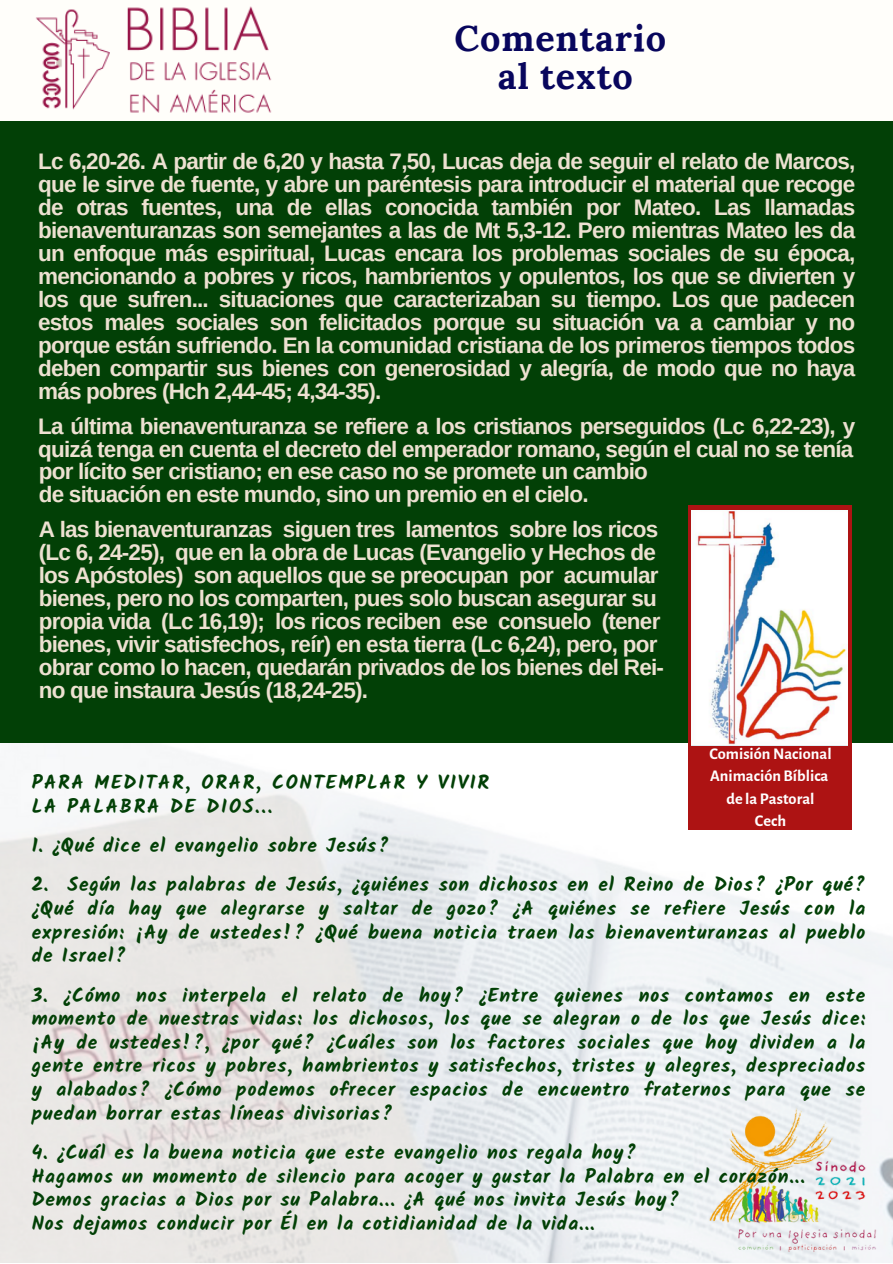
<style>
.page{position:relative;width:893px;height:1264px;background:#fff}
.page>*{position:absolute;margin:0;border:0;box-sizing:border-box;transform-origin:0 0}
.t1{font:700 36px "Lora";letter-spacing:.025em;color:#08065d}
.t2{font:700 22.5px/23px "Arimo";letter-spacing:-.035em;color:#ede1d1;text-align:justify}
.t3{font:700 19.5px/23.5px "Kalam";letter-spacing:.045em;color:#024006;text-align:justify}
.t4{font:700 19.5px "Kalam";letter-spacing:.085em;color:#024006}
.t5{font:700 16.35px "Alegreya Sans";color:#fff}
</style>
<div class="page">
<div style="left:0;top:0;width:892px;height:1262px;background:#fffefa"></div>
<img style="left:0;top:743px;width:892px;height:519px">
<div style="left:0;top:121px;width:892px;height:622px;background:#024006"></div>
<img style="left:36px;top:6px;width:236px;height:107px">
<img style="left:709px;top:1100px;width:183px;height:161px">
<div style="left:688px;top:743px;width:163px;height:87px;background:#ad1313"></div>
<div style="left:688px;top:505px;width:163px;height:240px;background:#ad1313"></div>
<img style="left:691px;top:510px;width:156px;height:235px">
<p class="t1" style="left:454px;top:15px;width:213px">Comentario</p>
<p class="t1" style="left:498px;top:53px;width:136px">al texto</p>
<p class="t2" style="left:38px;top:150px;width:818px">Lc 6,20-26. A partir de 6,20 y hasta 7,50, Lucas deja de seguir el relato de Marcos, que le sirve de fuente, y abre un paréntesis para introducir el material que recoge de otras fuentes, una de ellas conocida también por Mateo. Las llamadas bienaventuranzas son semejantes a las de Mt 5,3-12. Pero mientras Mateo les da un enfoque más espiritual, Lucas encara los problemas sociales de su época, mencionando a pobres y ricos, hambrientos y opulentos, los que se divierten y los que sufren... situaciones que caracterizaban su tiempo. Los que padecen estos males sociales son felicitados porque su situación va a cambiar y no porque están sufriendo. En la comunidad cristiana de los primeros tiempos todos deben compartir sus bienes con generosidad y alegría, de modo que no haya más pobres (Hch 2,44-45; 4,34-35).</p>
<p class="t2" style="left:38px;top:415px;width:818px">La última bienaventuranza se refiere a los cristianos perseguidos (Lc 6,22-23), y quizá tenga en cuenta el decreto del emperador romano, según el cual no se tenía</p>
<p class="t2" style="left:39px;top:459px;width:610px">por lícito ser cristiano; en ese caso no se promete un cambio</p>
<p class="t2" style="left:39px;top:482px;width:551px">de situación en este mundo, sino un premio en el cielo.</p>
<p class="t2" style="left:39px;top:517px;width:621px">A las bienaventuranzas siguen tres lamentos sobre los ricos</p>
<p class="t2" style="left:39px;top:540px;width:618px">(Lc 6, 24-25), que en la obra de Lucas (Evangelio y Hechos de</p>
<p class="t2" style="left:39px;top:563px;width:621px">los Apóstoles) son aquellos que se preocupan por acumular</p>
<p class="t2" style="left:39px;top:586px;width:619px">bienes, pero no los comparten, pues solo buscan asegurar su</p>
<p class="t2" style="left:39px;top:609px;width:623px">propia vida (Lc 16,19); los ricos reciben ese consuelo (tener</p>
<p class="t2" style="left:39px;top:632px;width:620px">bienes, vivir satisfechos, reír) en esta tierra (Lc 6,24), pero, por</p>
<p class="t2" style="left:39px;top:655px;width:626px">obrar como lo hacen, quedarán privados de los bienes del Rei-</p>
<p class="t2" style="left:39px;top:678px;width:331px">no que instaura Jesús (18,24-25).</p>
<p class="t5" style="left:709px;top:746px;width:124px">ComisiónNacional</p>
<p class="t5" style="left:710px;top:768px;width:120px">Animación Bíblica</p>
<p class="t5" style="left:726px;top:790px;width:89px">de la Pastoral</p>
<p class="t5" style="left:754px;top:813px;width:33px">Cech</p>
<p class="t4" style="left:32px;top:771px;width:459px">PARA MEDITAR, ORAR, CONTEMPLAR Y VIVIR</p>
<p class="t4" style="left:32px;top:794px;width:242px">LA PALABRA DE DIOS...</p>
<p class="t3" style="left:32px;top:833px;width:359px">1. ¿Qué dice el evangelio sobre Jesús?</p>
<p class="t3" style="left:32px;top:872px;width:835px">2. Según las palabras de Jesús, ¿quiénes son dichosos en el Reino de Dios? ¿Por qué? ¿Qué día hay que alegrarse y saltar de gozo? ¿A quiénes se refiere Jesús con la expresión: ¡Ay de ustedes!? ¿Qué buena noticia traen las bienaventuranzas al pueblo de Israel?</p>
<p class="t3" style="left:32px;top:983px;width:835px">3. ¿Cómo nos interpela el relato de hoy? ¿Entre quienes nos contamos en este momento de nuestras vidas: los dichosos, los que se alegran o de los que Jesús dice: ¡Ay de ustedes!?, ¿por qué? ¿Cuáles son los factores sociales que hoy dividen a la gente entre ricos y pobres, hambrientos y satisfechos, tristes y alegres, despreciados y alabados? ¿Cómo podemos ofrecer espacios de encuentro fraternos para que se puedan borrar estas líneas divisorias?</p>
<p class="t3" style="left:32px;top:1140px;width:606px">4. ¿Cuál es la buena noticia que este evangelio nos regala hoy?</p>
<p class="t3" style="left:32px;top:1164px;width:774px">Hagamos un momento de silencio para acoger y gustar la Palabra en el corazón...</p>
<p class="t3" style="left:32px;top:1187px;width:649px">Demos gracias a Dios por su Palabra... ¿A qué nos invita Jesús hoy?</p>
<p class="t3" style="left:32px;top:1211px;width:564px">Nos dejamos conducir por Él en la cotidianidad de la vida...</p>
</div>
